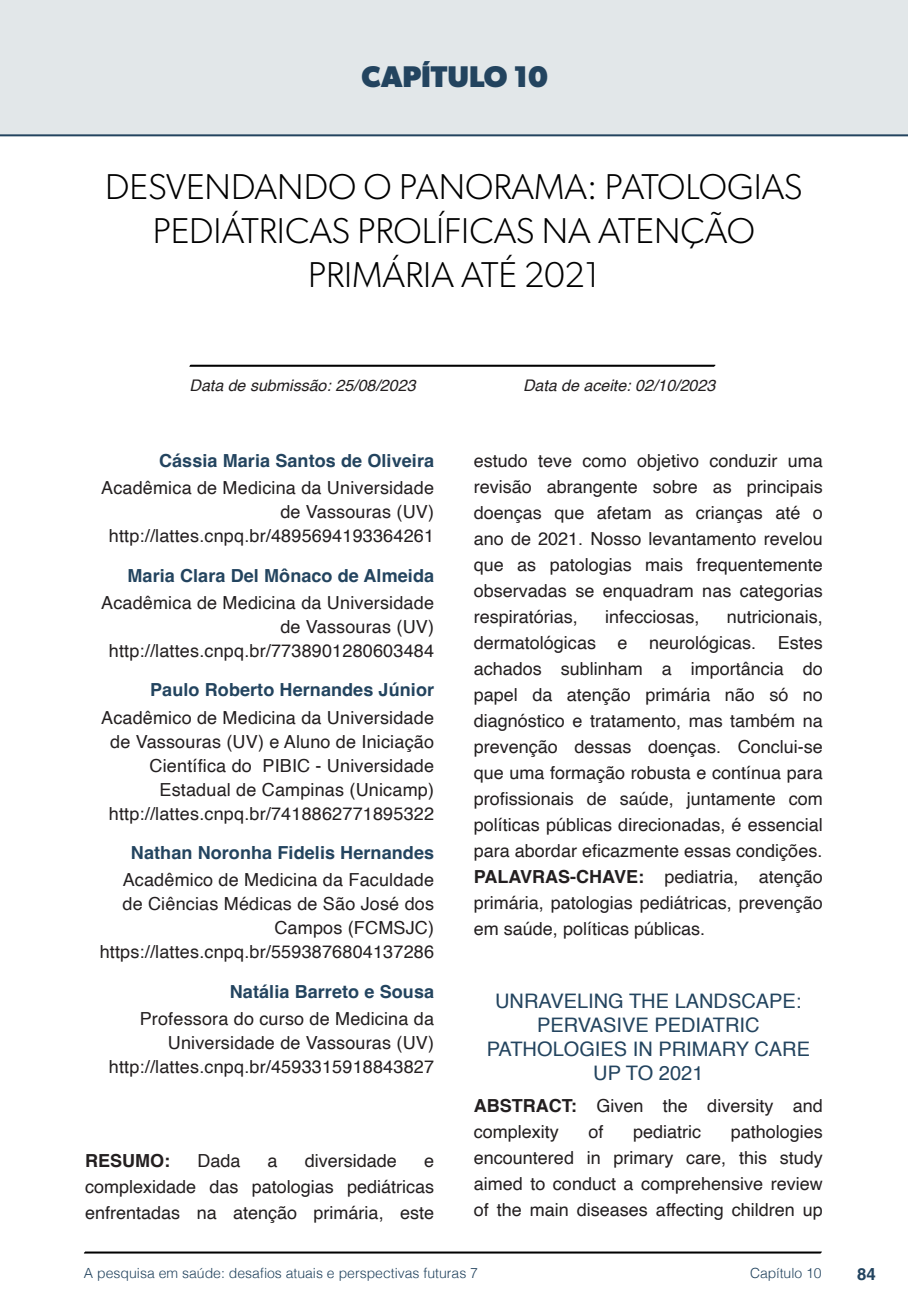
<style>
.page{position:relative;width:908px;height:1304px;background:#fff}
.page>*{position:absolute;margin:0;border:0;box-sizing:border-box;transform-origin:0 0}
.t1{font:300 36px/44px "Gibson";color:#000;text-align:center}
.t2{font:700 30px "Gibson";color:#23445f}
.t3{font:20px/24px "Helvetica";color:#23445f;text-align:center}
.t4{font:18px/26px "Helvetica";letter-spacing:.01em;color:#231f20;text-align:right}
.t5{font:700 18px "Helvetica";letter-spacing:.005em;color:#23445f}
.t6{font:700 18px "Helvetica";color:#231f20}
.t7{font:700 16.8px "Helvetica";color:#23445f}
.t8{font:italic 16px "Helvetica";color:#231f20}
.t9{font:300 14px "Helvetica";color:#23445f}
.s1{font-weight:700}
</style>
<div class="page">
<svg style="left:84px;top:1251px;width:737px;height:3px;background:#515151"></svg>
<svg style="left:189px;top:364px;width:526px;height:3px;background:#4f4f4f"></svg>
<div style="left:0;top:0;width:907px;height:136px;background:#e2e7e9"></div>
<div style="left:44px;top:72px;width:68px;height:61px;background:#e2e7e9"></div>
<h2 class="t2" style="left:361px;top:58px;width:188px">CAPÍTULO 10</h2>
<h1 class="t1" style="left:105px;top:164px;width:698px">DESVENDANDO O PANORAMA: PATOLOGIAS<br>PEDIÁTRICAS PROLÍFICAS NA ATENÇÃO<br>PRIMÁRIA ATÉ 2021</h1>
<p class="t8" style="left:189px;top:373px;width:227px">Data de submissão: 25/08/2023</p>
<p class="t8" style="left:523px;top:373px;width:194px">Data de aceite: 02/10/2023</p>
<p class="t5" style="left:159px;top:450px;width:276px">Cássia Maria Santos de Oliveira</p>
<p class="t4" style="left:101px;top:477px;width:334px;line-height:24px">Acadêmica de Medicina da Universidade de Vassouras (UV) http://lattes.cnpq.br/4895694193364261</p>
<p class="t5" style="left:127px;top:564px;width:308px">Maria Clara Del Mônaco de Almeida</p>
<p class="t4" style="left:101px;top:591px;width:334px;line-height:24px">Acadêmica de Medicina da Universidade de Vassouras (UV) http://lattes.cnpq.br/7738901280603484</p>
<p class="t5" style="left:150px;top:679px;width:285px">Paulo Roberto Hernandes Júnior</p>
<p class="t4" style="left:101px;top:706px;width:334px;line-height:24px">Acadêmico de Medicina da Universidade de Vassouras (UV) e Aluno de Iniciação Científica do PIBIC - Universidade Estadual de Campinas (Unicamp) http://lattes.cnpq.br/7418862771895322</p>
<p class="t5" style="left:131px;top:842px;width:304px">Nathan Noronha Fidelis Hernandes</p>
<p class="t4" style="left:100px;top:869px;width:336px;line-height:24px">Acadêmico de Medicina da Faculdade de Ciências Médicas de São José dos Campos (FCMSJC) https://lattes.cnpq.br/5593876804137286</p>
<p class="t5" style="left:230px;top:980px;width:206px">Natália Barreto e Sousa</p>
<p class="t4" style="left:109px;top:1007px;width:326px;line-height:24px">Professora do curso de Medicina da<br>Universidade de Vassouras (UV) http://lattes.cnpq.br/4593315918843827</p>
<p class="t6" style="left:85px;top:1150px;width:86px">RESUMO:</p>
<p class="t4" style="left:197px;top:1148px;width:45px">Dada</p>
<p class="t4" style="left:267px;top:1148px;width:12px">a</p>
<p class="t4" style="left:304px;top:1148px;width:94px">diversidade</p>
<p class="t4" style="left:85px;top:1148px;width:350px;text-align:justify;text-indent:339px">e complexidade das patologias pediátricas enfrentadas na atenção primária, este</p>
<p class="t4" style="left:473px;top:448px;width:350px;text-align:justify">estudo teve como objetivo conduzir uma revisão abrangente sobre as principais doenças que afetam as crianças até o ano de 2021. Nosso levantamento revelou que as patologias mais frequentemente observadas se enquadram nas categorias respiratórias,</p>
<p class="t4" style="left:605px;top:604px;width:96px">infecciosas,</p>
<p class="t4" style="left:473px;top:604px;width:350px;text-align:justify;text-indent:253px">nutricionais, dermatológicas e neurológicas. Estes achados sublinham a importância do papel da atenção primária não só no diagnóstico e tratamento, mas também na prevenção dessas doenças. Conclui-se que uma formação robusta e contínua para profissionais de saúde, juntamente com políticas públicas direcionadas, é essencial para abordar eficazmente essas condições.<br><span class="s1">PALAVRAS-CHAVE:</span> pediatria, atenção primária, patologias pediátricas, prevenção em saúde, políticas públicas.</p>
<p class="t3" style="left:486px;top:990px;width:325px">UNRAVELING THE LANDSCAPE:<br>PERVASIVE PEDIATRIC<br>PATHOLOGIES IN PRIMARY CARE<br>UP TO 2021</p>
<p class="t4" style="left:473px;top:1093px;width:350px;text-align:left"><span class="s1">ABSTRACT:</span> Given the diversity and complexity</p>
<p class="t4" style="left:588px;top:1119px;width:17px">of</p>
<p class="t4" style="left:632px;top:1119px;width:70px">pediatric</p>
<p class="t4" style="left:473px;top:1119px;width:350px;text-align:justify;text-indent:257px">pathologies encountered in primary care, this study aimed to conduct a comprehensive review of the main diseases affecting children up</p>
<p class="t9" style="left:84px;top:1261px;width:395px">A pesquisa em saúde: desafios atuais e perspectivas futuras 7</p>
<p class="t9" style="left:749px;top:1261px;width:73px">Capítulo 10</p>
<p class="t7" style="left:856px;top:1264px;width:20px">84</p>
</div>
